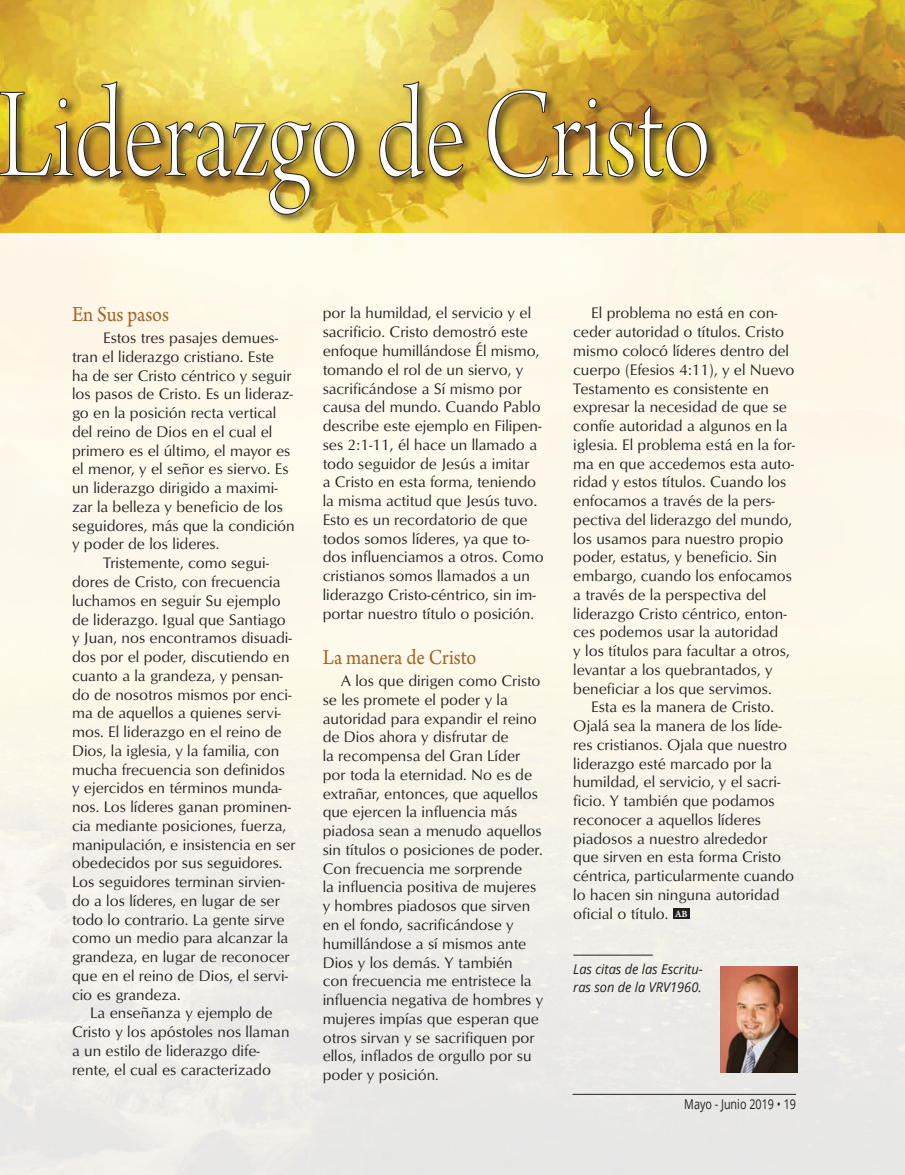
<style>
.page{position:relative;width:905px;height:1175px;background:#fff}
.page>*{position:absolute;margin:0;border:0;box-sizing:border-box;transform-origin:0 0}
.t1{font:135px "Arno Pro Light Display";letter-spacing:-.005em;color:#fff;scale:.8 1}
.Article_-_Subhead{font:22.5px "Arno Pro";letter-spacing:-.005em;color:#a06427;scale:.9 1}
.Article_-_Main_text{font:15.75px/18.8px "Optimum Roman DTC";color:#231f20}
.Article_-_Bio{font:italic 13.5px/18px "Open Sans";color:#231f20;scale:.95 1}
.t2{font:13.5px "Open Sans";color:#231f20;scale:.8 1}
.t3{font:700 9px "Galliard";color:#fff;scale:.95 1}
</style>
<div class="page">
<img style="left:0;top:0;width:904px;height:234px">
<div style="left:0;top:234px;width:904px;height:940px;background:linear-gradient(to bottom,#fffdec,#ebeae7)"></div>
<hr style="left:573px;top:954px;width:79px;height:1px;background:#231f20">
<div style="left:673px;top:908px;width:16px;height:10px;background:#231f20"></div>
<div style="left:0;top:80px;width:719px;height:145px;background:#231f20;opacity:.7"></div>
<svg style="left:0;top:81px;width:356px;height:134px"></svg>
<svg style="left:379px;top:81px;width:85px;height:98px"></svg>
<svg style="left:487px;top:89px;width:221px;height:89px"></svg>
<img style="left:720px;top:966px;width:77px;height:106px">
<hr style="left:572px;top:1094px;width:224px;height:1px;background:#231f20">
<h1 class="t1" style="left:-2px;top:62px;width:893px">Liderazgo de Cristo</h1>
<p class="Article_-_Subhead" style="left:72px;top:302px;width:109px">En Sus pasos</p>
<p class="Article_-_Main_text" style="left:72px;top:328px;width:224px;text-indent:31px">Estos tres pasajes demues&shy;tran el liderazgo cristiano. Este<br>ha de ser Cristo céntrico y seguir los pasos de Cristo. Es un lideraz&shy;go en la posición recta vertical del reino de Dios en el cual el primero es el último, el mayor es el menor, y el señor es siervo. Es un liderazgo dirigido a maximi&shy;zar la belleza y beneficio de los seguidores, más que la condición y poder de los lideres.</p>
<p class="Article_-_Main_text" style="left:72px;top:553px;width:225px;text-indent:31px">Tristemente, como segui&shy;dores de Cristo, con frecuencia luchamos en seguir Su ejemplo de liderazgo. Igual que Santiago y Juan, nos encontramos disuadi&shy;dos por el poder, discutiendo en cuanto a la grandeza, y pensan&shy;do de nosotros mismos por enci&shy;ma de aquellos a quienes servi&shy;mos. El liderazgo en el reino de<br>Dios, la iglesia, y la familia, con mucha frecuencia son definidos y ejercidos en términos munda&shy;nos. Los líderes ganan prominen&shy;cia mediante posiciones, fuerza, manipulación, e insistencia en ser obedecidos por sus seguidores.<br>Los seguidores terminan sirvien&shy;do a los líderes, en lugar de ser todo lo contrario. La gente sirve como un medio para alcanzar la grandeza, en lugar de reconocer que en el reino de Dios, el servi&shy;cio es grandeza.</p>
<p class="Article_-_Main_text" style="left:72px;top:1003px;width:219px;text-indent:18px">La enseñanza y ejemplo de<br>Cristo y los apóstoles nos llaman a un estilo de liderazgo dife&shy;rente, el cual es caracterizado</p>
<p class="Article_-_Main_text" style="left:322px;top:303px;width:223px">por la humildad, el servicio y el sacrificio. Cristo demostró este enfoque humillándose Él mismo, tomando el rol de un siervo, y sacrificándose a Sí mismo por causa del mundo. Cuando Pablo describe este ejemplo en Filipen&shy;ses 2:1-11, él hace un llamado a todo seguidor de Jesús a imitar<br>a Cristo en esta forma, teniendo la misma actitud que Jesús tuvo.<br>Esto es un recordatorio de que todos somos líderes, ya que to&shy;dos influenciamos a otros. Como cristianos somos llamados a un liderazgo Cristo-céntrico, sin im&shy;portar nuestro título o posición.</p>
<p class="Article_-_Subhead" style="left:322px;top:645px;width:172px">La manera de Cristo</p>
<p class="Article_-_Main_text" style="left:322px;top:671px;width:222px;text-indent:18px">A los que dirigen como Cristo se les promete el poder y la autoridad para expandir el reino de Dios ahora y disfrutar de<br>la recompensa del Gran Líder por toda la eternidad. No es de extrañar, entonces, que aquellos que ejercen la influencia más piadosa sean a menudo aquellos sin títulos o posiciones de poder.<br>Con frecuencia me sorprende<br>la influencia positiva de mujeres y hombres piadosos que sirven en el fondo, sacrificándose y humillándose a sí mismos ante<br>Dios y los demás. Y también<br>con frecuencia me entristece la influencia negativa de hombres y mujeres impías que esperan que otros sirvan y se sacrifiquen por ellos, inflados de orgullo por su poder y posición.</p>
<p class="Article_-_Main_text" style="left:573px;top:303px;width:223px;text-indent:18px">El problema no está en con&shy;ceder autoridad o títulos. Cristo mismo colocó líderes dentro del cuerpo (Efesios 4:11), y el Nuevo<br>Testamento es consistente en expresar la necesidad de que se confíe autoridad a algunos en la iglesia. El problema está en la for&shy;ma en que accedemos esta auto&shy;ridad y estos títulos. Cuando los enfocamos a través de la pers&shy;pectiva del liderazgo del mundo, los usamos para nuestro propio poder, estatus, y beneficio. Sin embargo, cuando los enfocamos a través de la perspectiva del liderazgo Cristo céntrico, enton&shy;ces podemos usar la autoridad<br>y los títulos para facultar a otros, levantar a los quebrantados, y beneficiar a los que servimos.</p>
<p class="Article_-_Main_text" style="left:573px;top:697px;width:222px;text-indent:18px">Esta es la manera de Cristo.<br>Ojalá sea la manera de los líde&shy;res cristianos. Ojala que nuestro liderazgo esté marcado por la humildad, el servicio, y el sacri&shy;ficio. Y también que podamos reconocer a aquellos líderes piadosos a nuestro alrededor que sirven en esta forma Cristo céntrica, particularmente cuando lo hacen sin ninguna autoridad oficial o título.</p>
<p class="t3" style="left:675px;top:908px;width:14px">AB</p>
<p class="Article_-_Bio" style="left:573px;top:959px;width:138px">Las citas de las Escritu&shy;ras son de la VRV1960.</p>
<p class="t2" style="left:684px;top:1094px;width:141px">Mayo - Junio 2019 • 19</p>
</div>
